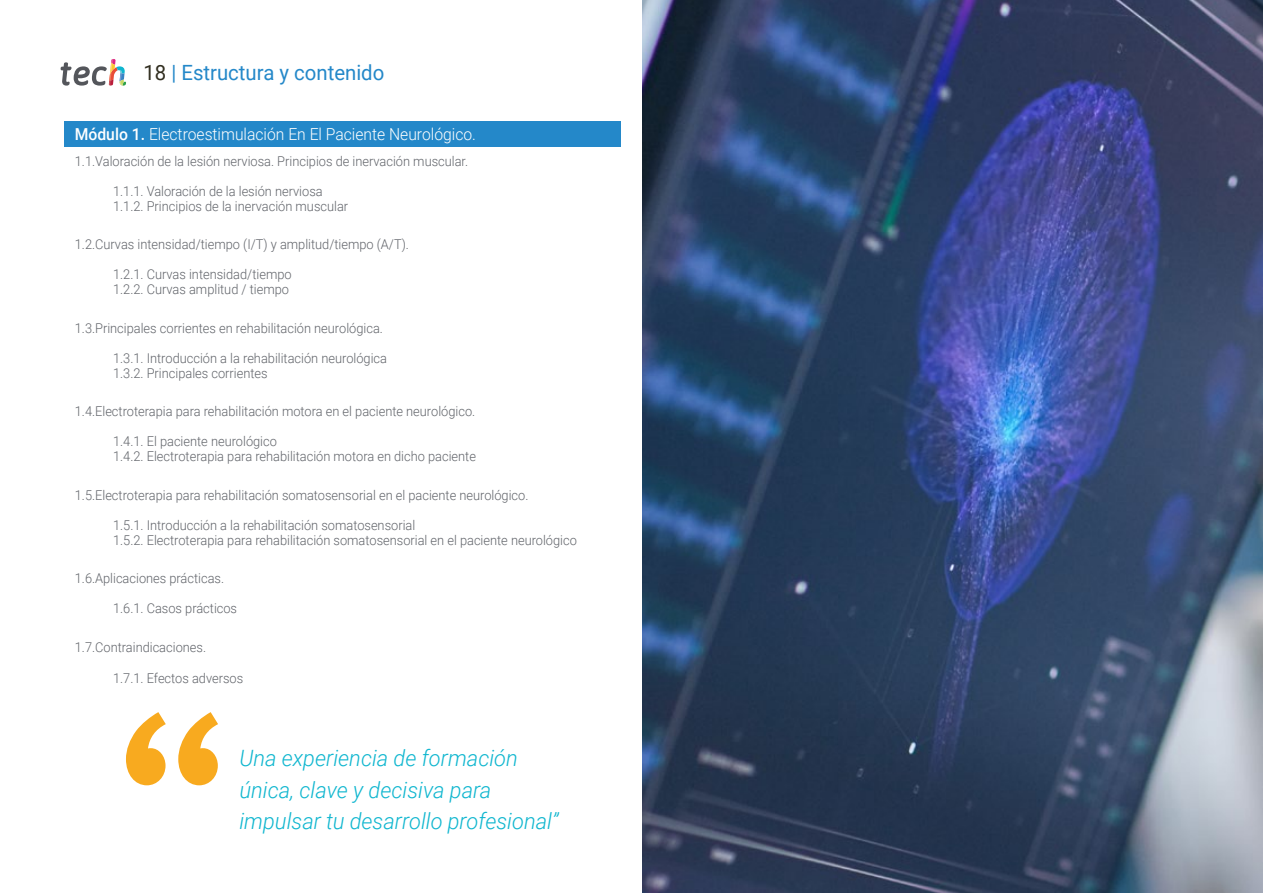
<style>
.page{position:relative;width:1263px;height:893px;background:#fff}
.page>*{position:absolute;margin:0;border:0;box-sizing:border-box;transform-origin:0 0}
.t1{font:italic 300 22.5px/31.5px "Roboto";color:#0fb6cf}
.t2{font:21px "Roboto";color:#2488c9}
.t3{font:300 16.5px "Roboto";color:#fff;scale:.95 1}
.t4{font:300 13.5px/15px "Roboto";color:#61646a;scale:.95 1}
.s1{color:#312e20}
.s2{font-weight:500}
</style>
<div class="page">
<div style="left:64px;top:121px;width:557px;height:25px;background:#2488c9"></div>
<img style="left:642px;top:0;width:621px;height:893px">
<svg style="left:61px;top:59px;width:65px;height:27px"></svg>
<svg style="left:126px;top:712px;width:92px;height:73px"></svg>
<h2 class="t2" style="left:144px;top:57px;width:242px"><span class="s1">18</span> | Estructura y contenido</h2>
<p class="t3" style="left:75px;top:123px;width:424px"><span class="s2">Módulo 1.</span> Electroestimulación En El Paciente Neurológico.</p>
<p class="t4" style="left:75px;top:153px;width:416px">1.1.Valoración de la lesión nerviosa. Principios de inervación muscular.</p>
<p class="t4" style="left:113px;top:183px;width:249px">1.1.1. Valoración de la lesión nerviosa<br>1.1.2. Principios de la inervación muscular</p>
<p class="t4" style="left:75px;top:236px;width:353px">1.2.Curvas intensidad/tiempo (I/T) y amplitud/tiempo (A/T).</p>
<p class="t4" style="left:113px;top:266px;width:189px">1.2.1. Curvas intensidad/tiempo<br>1.2.2. Curvas amplitud / tiempo</p>
<p class="t4" style="left:75px;top:320px;width:326px">1.3.Principales corrientes en rehabilitación neurológica.</p>
<p class="t4" style="left:113px;top:350px;width:290px">1.3.1. Introducción a la rehabilitación neurológica<br>1.3.2. Principales corrientes</p>
<p class="t4" style="left:75px;top:403px;width:423px">1.4.Electroterapia para rehabilitación motora en el paciente neurológico.</p>
<p class="t4" style="left:113px;top:433px;width:383px">1.4.1. El paciente neurológico<br>1.4.2. Electroterapia para rehabilitación motora en dicho paciente</p>
<p class="t4" style="left:75px;top:487px;width:479px">1.5.Electroterapia para rehabilitación somatosensorial en el paciente neurológico.</p>
<p class="t4" style="left:113px;top:517px;width:490px">1.5.1. Introducción a la rehabilitación somatosensorial<br>1.5.2. Electroterapia para rehabilitación somatosensorial en el paciente neurológico</p>
<p class="t4" style="left:75px;top:570px;width:159px">1.6.Aplicaciones prácticas.</p>
<p class="t4" style="left:113px;top:600px;width:132px">1.6.1. Casos prácticos</p>
<p class="t4" style="left:75px;top:639px;width:140px">1.7.Contraindicaciones.</p>
<p class="t4" style="left:113px;top:670px;width:138px">1.7.1. Efectos adversos</p>
<h1 class="t1" style="left:239px;top:741px;width:321px">Una experiencia de formación única, clave y decisiva para impulsar tu desarrollo profesional”</h1>
</div>
